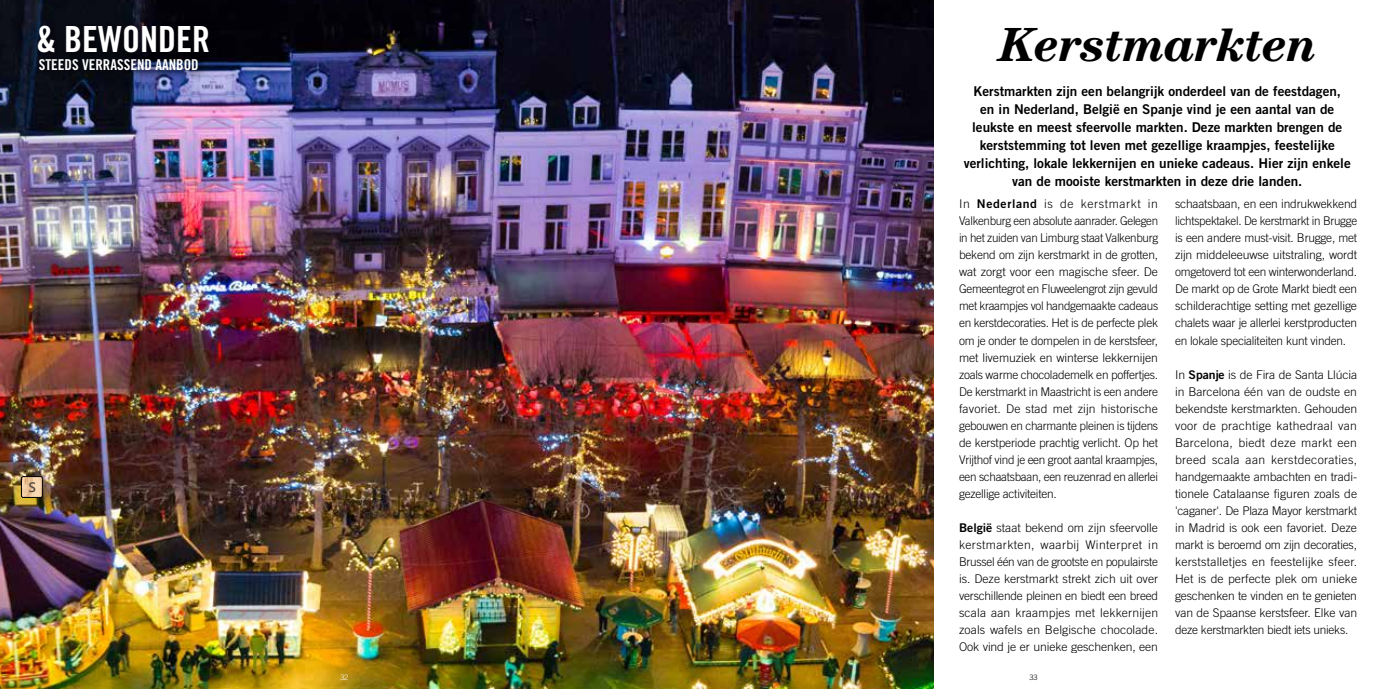
<style>
.page{position:relative;width:1378px;height:689px;background:#fff}
.page>*{position:absolute;margin:0;border:0;box-sizing:border-box;transform-origin:0 0}
.t1{font:italic 700 48px "Century Std";letter-spacing:-.02em;color:#000}
.t2{font:36px "Trade Gothic LT Std Bd Cn 20";color:#fff}
.t3{font:15px "Trade Gothic LT Std Bd Cn 20";color:#fff}
.t4{font:13.5px/18px "Trade Gothic LT Std Bd 2";color:#000;text-align:center}
.t5{font:300 12px/17px "Trade Gothic LT Std";letter-spacing:-.02em;color:#000;text-align:justify}
.t6{font:300 12px "Trade Gothic LT Std";letter-spacing:-.02em;color:#000;scale:.96 1}
.t7{font:300 7.5px "Trade Gothic LT Std";color:#fff}
.t8{font:300 7.5px "Trade Gothic LT Std";color:#000}
.s1{font-family:"Trade Gothic LT Std Bd 2";font-weight:400}
</style>
<div class="page">
<img style="left:0;top:0;width:689px;height:689px">
<div style="left:34px;top:53px;width:176px;height:29px;background:#000;opacity:.75"></div>
<div style="left:32px;top:19px;width:188px;height:45px;background:#000;opacity:.75"></div>
<svg style="left:21px;top:476px;width:22px;height:22px"></svg>
<div style="left:21px;top:476px;width:22px;height:21px;border:1px solid #000;border-radius:2px"></div>
<img style="left:689px;top:0;width:245px;height:689px">
<h2 class="t2" style="left:36px;top:17px;width:175px">&amp; BEWONDER</h2>
<h1 class="t1" style="left:999px;top:16px;width:320px">Kerstmarkten</h1>
<p class="t4" style="left:963px;top:82px;width:388px">Kerstmarkten zijn een belangrijk onderdeel van de feestdagen,<br>en in Nederland, België en Spanje vind je een aantal van de leukste en meest sfeervolle markten. Deze markten brengen de kerststemming tot leven met gezellige kraampjes, feestelijke verlichting, lokale lekkernijen en unieke cadeaus. Hier zijn enkele van de mooiste kerstmarkten in deze drie landen.</p>
<p class="t5" style="left:959px;top:195px;width:201px">In <span class="s1">Nederland</span> is de kerstmarkt in Valkenburg een absolute aanrader. Gelegen in het zuiden van Limburg staat Valkenburg bekend om zijn kerstmarkt in de grotten, wat zorgt voor een magische sfeer. De Gemeentegrot en Fluweelengrot zijn gevuld met kraampjes vol handgemaakte cadeaus en kerstdecoraties. Het is de perfecte plek om je onder te dompelen in de kerstsfeer, met livemuziek en winterse lekkernijen zoals warme chocolademelk en poffertjes.<br>De kerstmarkt in Maastricht is een andere favoriet. De stad met zijn historische gebouwen en charmante pleinen is tijdens de kerstperiode prachtig verlicht. Op het Vrijthof vind je een groot aantal kraampjes, een schaatsbaan, een reuzenrad en allerlei gezellige activiteiten.</p>
<p class="t5" style="left:959px;top:519px;width:201px"><span class="s1">België</span> staat bekend om zijn sfeervolle kerstmarkten, waarbij Winterpret in Brussel één van de grootste en populairste is. Deze kerstmarkt strekt zich uit over verschillende pleinen en biedt een breed scala aan kraampjes met lekkernijen zoals wafels en Belgische chocolade.<br>Ook vind je er unieke geschenken, een</p>
<h2 class="t2" style="left:82px;top:17px;width:17px">E</h2>
<p class="t3" style="left:39px;top:56px;width:161px">STEEDS VERRASSEND AANBOD</p>
<p class="t4" style="left:1107px;top:154px;width:9px">n</p>
<p class="t4" style="left:1140px;top:154px;width:8px">e</p>
<p class="t4" style="left:1209px;top:154px;width:8px">a</p>
<p class="t5" style="left:1175px;top:195px;width:184px">schaatsbaan, en een indrukwekkend lichtspektakel. De kerstmarkt in Brugge is een andere must-visit. Brugge, met zijn middeleeuwse uitstraling, wordt omgetoverd tot een winterwonderland.<br>De markt op de Grote Markt biedt een schilderachtige setting met gezellige chalets waar je allerlei kerstproducten en lokale specialiteiten kunt vinden.</p>
<p class="t5" style="left:1175px;top:366px;width:184px">In <span class="s1">Spanje</span> is de Fira de Santa Llúcia in Barcelona één van de oudste en bekendste kerstmarkten. Gehouden voor de prachtige kathedraal van Barcelona, biedt deze markt een breed scala aan kerstdecoraties, handgemaakte ambachten en tradi&shy;tionele Catalaanse figuren zoals de 'caganer'. De Plaza Mayor kerstmarkt in Madrid is ook een favoriet. Deze markt is beroemd om zijn decoraties, kerststalletjes en feestelijke sfeer.<br>Het is de perfecte plek om unieke geschenken te vinden en te genieten van de Spaanse kerstsfeer. Elke van deze kerstmarkten biedt iets unieks.</p>
<p class="t6" style="left:983px;top:214px;width:8px">n</p>
<p class="t6" style="left:1013px;top:214px;width:8px">e</p>
<p class="t6" style="left:1074px;top:214px;width:8px">a</p>
<p class="t7" style="left:340px;top:672px;width:10px">32</p>
<p class="t8" style="left:1029px;top:672px;width:10px">33</p>
</div>
